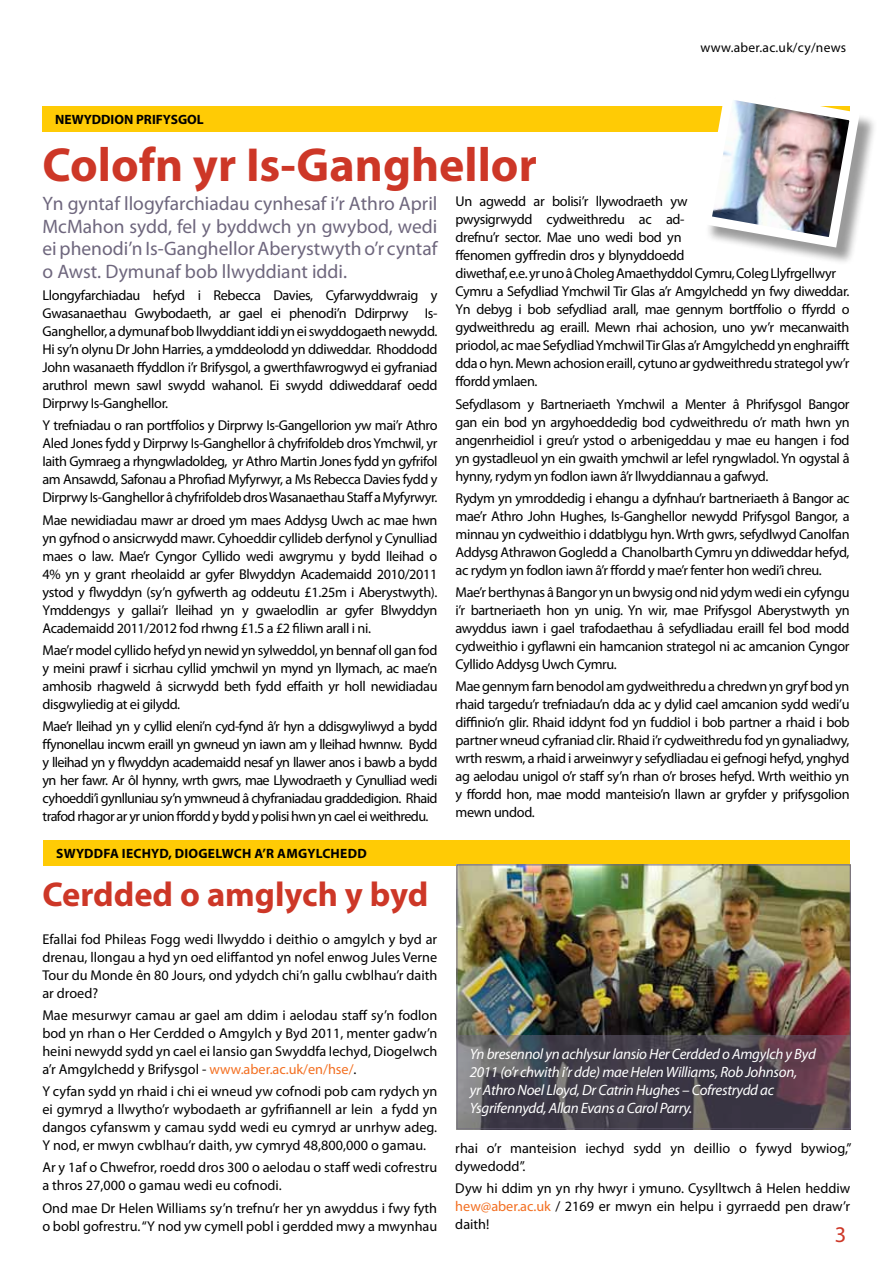
<style>
.page{position:relative;width:893px;height:1263px;background:#fff}
.page>*{position:absolute;margin:0;border:0;box-sizing:border-box;transform-origin:0 0}
.t1{font:700 48px "Myriad Pro";color:#cd3727}
.t2{font:700 34.5px "Myriad Pro";color:#cd3727}
.t3{font:22.5px "Myriad Pro";color:#cd3727}
.t4{font:19.5px/22.5px "Myriad Pro";color:#6e667d;text-align:justify}
.t5{font:italic 15px/18px "Myriad Pro";letter-spacing:-.02em;color:#fff}
.t6{font:14.25px/18px "Myriad Pro";letter-spacing:-.025em;color:#000;text-align:justify}
.t7{font:14.25px/18px "Myriad Pro";color:#000}
.t8{font:700 13.5px "Myriad Pro";color:#000}
.t9{font:13.5px "Myriad Pro";letter-spacing:.02em;color:#000}
.s1{color:#f36f21}
</style>
<div class="page">
<div style="left:43px;top:106px;width:807px;height:26px;background:#ffcb05"></div>
<div style="left:704px;top:92px;width:174px;height:173px;background:#000;opacity:.4"></div>
<img style="left:704px;top:92px;width:161px;height:161px">
<div style="left:43px;top:840px;width:807px;height:25px;background:#ffcb05"></div>
<img style="left:459px;top:866px;width:390px;height:169px">
<svg style="left:457px;top:1035px;width:393px;height:93px;background:#4d4650"></svg>
<p class="t8" style="left:55px;top:111px;width:150px">NEWYDDION PRIFYSGOL</p>
<h1 class="t1" style="left:43px;top:133px;width:496px">Colofn yr Is-Ganghellor</h1>
<p class="t9" style="left:700px;top:39px;width:147px">www.aber.ac.uk/cy/news</p>
<h3 class="t4" style="left:43px;top:192px;width:396px">Yn gyntaf llogyfarchiadau cynhesaf i’r Athro April McMahon sydd, fel y byddwch yn gwybod, wedi ei phenodi’n Is-Ganghellor Aberystwyth o’r cyntaf o Awst. Dymunaf bob llwyddiant iddi.</h3>
<p class="t6" style="left:43px;top:286px;width:396px">Llongyfarchiadau hefyd i Rebecca Davies, Cyfarwyddwraig y Gwasanaethau Gwybodaeth, ar gael ei phenodi’n Ddirprwy Is-Ganghellor, a dymunaf bob llwyddiant iddi yn ei swyddogaeth newydd.<br>Hi sy’n olynu Dr John Harries, a ymddeolodd yn ddiweddar. Rhoddodd John wasanaeth ffyddlon i’r Brifysgol, a gwerthfawrogwyd ei gyfraniad aruthrol mewn sawl swydd wahanol. Ei swydd ddiweddaraf oedd Dirprwy Is-Ganghellor.</p>
<p class="t6" style="left:43px;top:416px;width:396px">Y trefniadau o ran portffolios y Dirprwy Is-Gangellorion yw mai’r Athro Aled Jones fydd y Dirprwy Is-Ganghellor â chyfrifoldeb dros Ymchwil, yr Iaith Gymraeg a rhyngwladoldeg, yr Athro Martin Jones fydd yn gyfrifol am Ansawdd, Safonau a Phrofiad Myfyrwyr, a Ms Rebecca Davies fydd y Dirprwy Is-Ganghellor â chyfrifoldeb dros Wasanaethau Staff a Myfyrwyr.</p>
<p class="t6" style="left:43px;top:510px;width:396px">Mae newidiadau mawr ar droed ym maes Addysg Uwch ac mae hwn yn gyfnod o ansicrwydd mawr. Cyhoeddir cyllideb derfynol y Cynulliad maes o law. Mae’r Cyngor Cyllido wedi awgrymu y bydd lleihad o 4% yn y grant rheolaidd ar gyfer Blwyddyn Academaidd 2010/2011 ystod y flwyddyn (sy’n gyfwerth ag oddeutu £1.25m i Aberystwyth).<br>Ymddengys y gallai’r lleihad yn y gwaelodlin ar gyfer Blwyddyn Academaidd 2011/2012 fod rhwng £1.5 a £2 filiwn arall i ni.</p>
<p class="t6" style="left:43px;top:641px;width:396px">Mae’r model cyllido hefyd yn newid yn sylweddol, yn bennaf oll gan fod y meini prawf i sicrhau cyllid ymchwil yn mynd yn llymach, ac mae’n amhosib rhagweld â sicrwydd beth fydd effaith yr holl newidiadau disgwyliedig at ei gilydd.</p>
<p class="t6" style="left:43px;top:717px;width:396px">Mae’r lleihad yn y cyllid eleni’n cyd-fynd â’r hyn a ddisgwyliwyd a bydd ffynonellau incwm eraill yn gwneud yn iawn am y lleihad hwnnw. Bydd y lleihad yn y flwyddyn academaidd nesaf yn llawer anos i bawb a bydd yn her fawr. Ar ôl hynny, wrth gwrs, mae Llywodraeth y Cynulliad wedi cyhoeddi’i gynlluniau sy’n ymwneud â chyfraniadau graddedigion. Rhaid trafod rhagor ar yr union ffordd y bydd y polisi hwn yn cael ei weithredu.</p>
<p class="t8" style="left:56px;top:844px;width:18px">Swyddfa</p>
<p class="t8" style="left:122px;top:844px;width:14px">Iechyd</p>
<p class="t8" style="left:168px;top:844px;width:26px">, Diogelwch</p>
<p class="t8" style="left:254px;top:844px;width:42px">a’r Amgylchedd</p>
<h2 class="t2" style="left:42px;top:872px;width:387px">Cerdded o amglych y byd</h2>
<p class="t6" style="left:42px;top:930px;width:396px">Efallai fod Phileas Fogg wedi llwyddo i deithio o amgylch y byd ar drenau, llongau a hyd yn oed eliffantod yn nofel enwog Jules Verne Tour du Monde ên 80 Jours, ond ydydch chi’n gallu cwblhau’r daith ar droed?</p>
<p class="t6" style="left:42px;top:1006px;width:396px">Mae mesurwyr camau ar gael am ddim i aelodau staff sy’n fodlon bod yn rhan o Her Cerdded o Amgylch y Byd 2011, menter gadw’n heini newydd sydd yn cael ei lansio gan Swyddfa Iechyd, Diogelwch a’r Amgylchedd y Brifysgol - <span class="s1">www.aber.ac.uk/en/hse/</span>.</p>
<p class="t6" style="left:42px;top:1082px;width:396px">Y cyfan sydd yn rhaid i chi ei wneud yw cofnodi pob cam rydych yn ei gymryd a llwytho’r wybodaeth ar gyfrifiannell ar lein a fydd yn dangos cyfanswm y camau sydd wedi eu cymryd ar unrhyw adeg.<br>Y nod, er mwyn cwblhau’r daith, yw cymryd 48,800,000 o gamau.</p>
<p class="t7" style="left:42px;top:1158px;width:396px">Ar y 1af o Chwefror, roedd dros 300 o aelodau o staff wedi cofrestru a thros 27,000 o gamau wedi eu cofnodi.</p>
<p class="t7" style="left:42px;top:1199px;width:396px">Ond mae Dr Helen Williams sy’n trefnu’r her yn awyddus i fwy fyth o bobl gofrestru. “Y nod yw cymell pobl i gerdded mwy a mwynhau</p>
<p class="t6" style="left:455px;top:192px;width:396px;text-align:left">Un agwedd ar bolisi’r llywodraeth yw<br>pwysigrwydd cydweithredu ac ad-<br>drefnu’r sector. Mae uno wedi bod yn<br>ffenomen gyffredin dros y blynyddoedd<br>diwethaf, e.e. yr uno â Choleg Amaethyddol Cymru, Coleg Llyfrgellwyr Cymru a Sefydliad Ymchwil Tir Glas a’r Amgylchedd yn fwy diweddar.<br>Yn debyg i bob sefydliad arall, mae gennym bortffolio o ffyrdd o gydweithredu ag eraill. Mewn rhai achosion, uno yw’r mecanwaith priodol, ac mae Sefydliad Ymchwil Tir Glas a’r Amgylchedd yn enghraifft dda o hyn. Mewn achosion eraill, cytuno ar gydweithredu strategol yw’r ffordd ymlaen.</p>
<p class="t6" style="left:455px;top:394px;width:396px">Sefydlasom y Bartneriaeth Ymchwil a Menter â Phrifysgol Bangor gan ein bod yn argyhoeddedig bod cydweithredu o’r math hwn yn angenrheidiol i greu’r ystod o arbenigeddau y mae eu hangen i fod yn gystadleuol yn ein gwaith ymchwil ar lefel ryngwladol. Yn ogystal â hynny, rydym yn fodlon iawn â’r llwyddiannau a gafwyd.</p>
<p class="t6" style="left:455px;top:489px;width:396px">Rydym yn ymroddedig i ehangu a dyfnhau’r bartneriaeth â Bangor ac mae’r Athro John Hughes, Is-Ganghellor newydd Prifysgol Bangor, a minnau yn cydweithio i ddatblygu hyn. Wrth gwrs, sefydlwyd Canolfan Addysg Athrawon Gogledd a Chanolbarth Cymru yn ddiweddar hefyd, ac rydym yn fodlon iawn â’r ffordd y mae’r fenter hon wedi’i chreu.</p>
<p class="t6" style="left:455px;top:583px;width:396px">Mae’r berthynas â Bangor yn un bwysig ond nid ydym wedi ein cyfyngu i’r bartneriaeth hon yn unig. Yn wir, mae Prifysgol Aberystwyth yn awyddus iawn i gael trafodaethau â sefydliadau eraill fel bod modd cydweithio i gyflawni ein hamcanion strategol ni ac amcanion Cyngor Cyllido Addysg Uwch Cymru.</p>
<p class="t6" style="left:455px;top:677px;width:396px">Mae gennym farn benodol am gydweithredu a chredwn yn gryf bod yn rhaid targedu’r trefniadau’n dda ac y dylid cael amcanion sydd wedi’u diffinio’n glir. Rhaid iddynt fod yn fuddiol i bob partner a rhaid i bob partner wneud cyfraniad clir. Rhaid i’r cydweithredu fod yn gynaliadwy, wrth reswm, a rhaid i arweinwyr y sefydliadau ei gefnogi hefyd, ynghyd ag aelodau unigol o’r staff sy’n rhan o’r broses hefyd. Wrth weithio yn y ffordd hon, mae modd manteisio’n llawn ar gryfder y prifysgolion mewn undod.</p>
<p class="t5" style="left:470px;top:1045px;width:348px">Yn bresennol yn achlysur lansio Her Cerdded o Amgylch y Byd 2011 (o’r chwith i’r dde) mae Helen Williams, Rob Johnson,<br>yr Athro Noel Lloyd, Dr Catrin Hughes – Cofrestrydd ac Ysgrifennydd, Allan Evans a Carol Parry.</p>
<p class="t7" style="left:455px;top:1139px;width:398px">rhai o’r manteision iechyd sydd yn deillio o fywyd bywiog,” dywedodd”.</p>
<p class="t6" style="left:455px;top:1179px;width:396px">Dyw hi ddim yn yn rhy hwyr i ymuno. Cysylltwch â Helen heddiw <span class="s1">hew@aber.ac.uk</span> / 2169 er mwyn ein helpu i gyrraedd pen draw’r daith!</p>
<h3 class="t3" style="left:835px;top:1220px;width:13px">3</h3>
</div>
